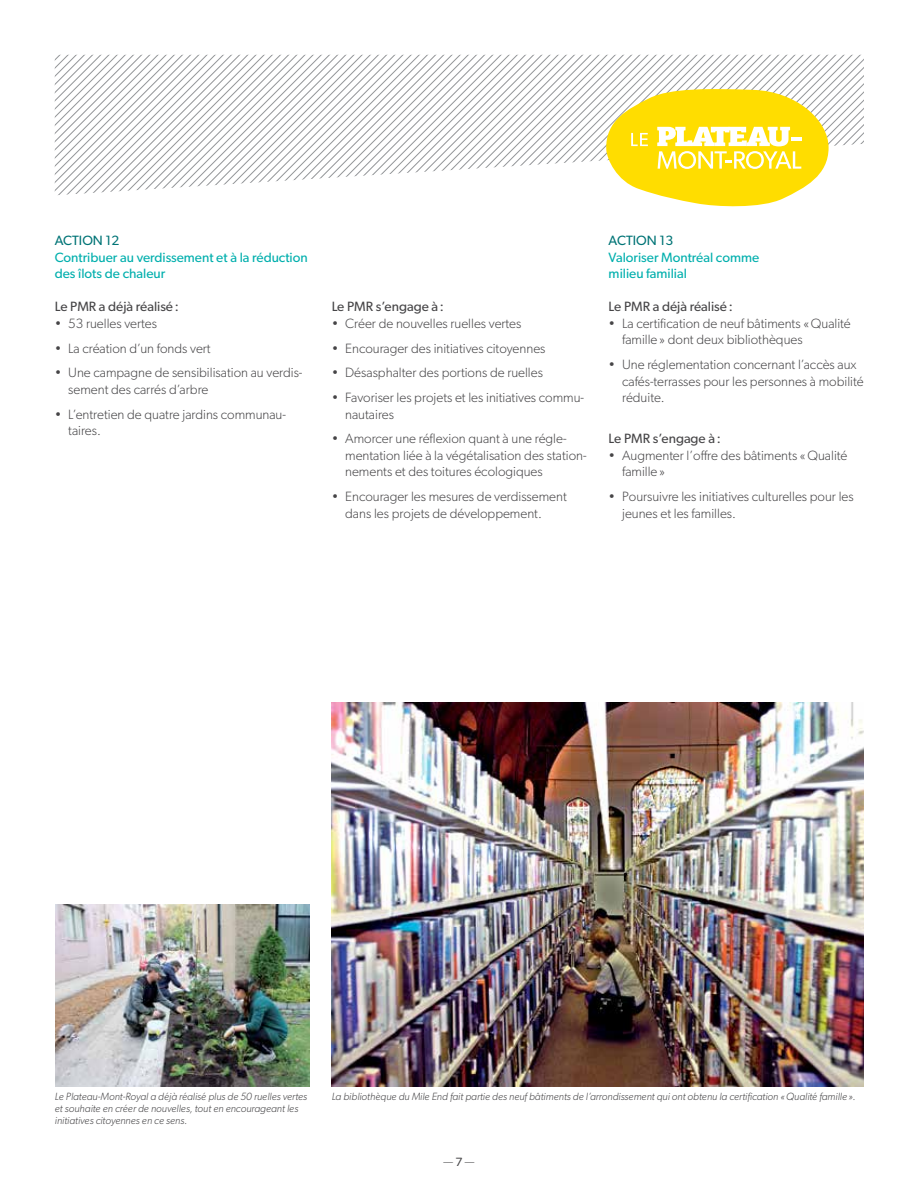
<style>
.page{position:relative;width:918px;height:1188px;background:#fff}
.page>*{position:absolute;margin:0;border:0;box-sizing:border-box;transform-origin:0 0}
.t1{font:300 13.5px/16.5px "Gibson";color:#464547}
.t2{font:13.5px/16.5px "Gibson";color:#00afad}
.t3{font:13.5px "Gibson";color:#464547}
.t4{font:13.5px "Gibson";color:#007476}
.t5{font:300 12px "Gibson";color:#464547}
.t6{font:italic 300 10.5px/12px "Gibson";color:#464547}
.s1{font-weight:400}
</style>
<div class="page">
<svg style="left:55px;top:55px;width:809px;height:140px"></svg>
<svg style="left:605px;top:88px;width:224px;height:119px"></svg>
<img style="left:55px;top:904px;width:255px;height:182px">
<img style="left:331px;top:702px;width:533px;height:384px">
<p class="t4" style="left:55px;top:233px;width:66px">Action 12</p>
<p class="t2" style="left:55px;top:249px;width:255px">Contribuer au verdissement et à la réduction des îlots de chaleur</p>
<p class="t3" style="left:55px;top:299px;width:126px">Le PMR a déjà réalisé:</p>
<p class="t1" style="left:55px;top:315px;width:104px">• 53 ruelles vertes</p>
<p class="t1" style="left:55px;top:340px;width:158px">• La création d’un fonds vert</p>
<p class="t1" style="left:68px;top:364px;width:236px;text-indent:-14px">• Une campagne de sensibilisation au verdis&shy;sement des carrés d’arbre</p>
<p class="t1" style="left:68px;top:406px;width:219px;text-indent:-14px">• L’entretien de quatre jardins communau&shy;taires.</p>
<p class="t3" style="left:332px;top:299px;width:114px">Le PMR s’engage à :</p>
<p class="t1" style="left:332px;top:315px;width:191px">• Créer de nouvelles ruelles vertes</p>
<p class="t1" style="left:332px;top:340px;width:215px">• Encourager des initiatives citoyennes</p>
<p class="t1" style="left:332px;top:364px;width:213px">• Désasphalter des portions de ruelles</p>
<p class="t1" style="left:345px;top:389px;width:240px;text-indent:-14px">• Favoriser les projets et les initiatives commu&shy;nautaires</p>
<p class="t1" style="left:345px;top:430px;width:243px;text-indent:-14px">• Amorcer une réflexion quant à une régle&shy;mentation liée à la végétalisation des station&shy;nements et des toitures écologiques</p>
<p class="t1" style="left:345px;top:488px;width:223px;text-indent:-14px">• Encourager les mesures de verdissement dans les projets de développement.</p>
<p class="t4" style="left:609px;top:233px;width:66px">Action 13</p>
<p class="t2" style="left:609px;top:249px;width:152px">Valoriser Montréal comme milieu familial</p>
<p class="t3" style="left:609px;top:299px;width:126px">Le PMR a déjà réalisé:</p>
<p class="t1" style="left:622px;top:315px;width:230px;text-indent:-14px">• La certification de neuf bâtiments «Qualité famille» dont deux bibliothèques</p>
<p class="t1" style="left:622px;top:356px;width:243px;text-indent:-14px">• Une réglementation concernant l’accès aux cafés-terrasses pour les personnes à mobilité réduite.</p>
<p class="t3" style="left:609px;top:431px;width:114px">Le PMR s’engage à :</p>
<p class="t1" style="left:622px;top:447px;width:227px;text-indent:-14px">• Augmenter l’offre des bâtiments «Qualité famille»</p>
<p class="t1" style="left:622px;top:488px;width:233px;text-indent:-14px">• Poursuivre les initiatives culturelles pour les jeunes et les familles.</p>
<p class="t6" style="left:55px;top:1090px;width:254px">Le Plateau-Mont-Royal a déjà réalisé plus de 50 ruelles vertes et souhaite en créer de nouvelles, tout en encourageant les initiatives citoyennes en ce sens.</p>
<p class="t6" style="left:332px;top:1090px;width:526px">La bibliothèque du Mile End fait partie des neuf bâtiments de l’arrondissement qui ont obtenu la certification «Qualité famille ».</p>
<p class="t5" style="left:443px;top:1154px;width:33px">— <span class="s1">7</span> —</p>
</div>
